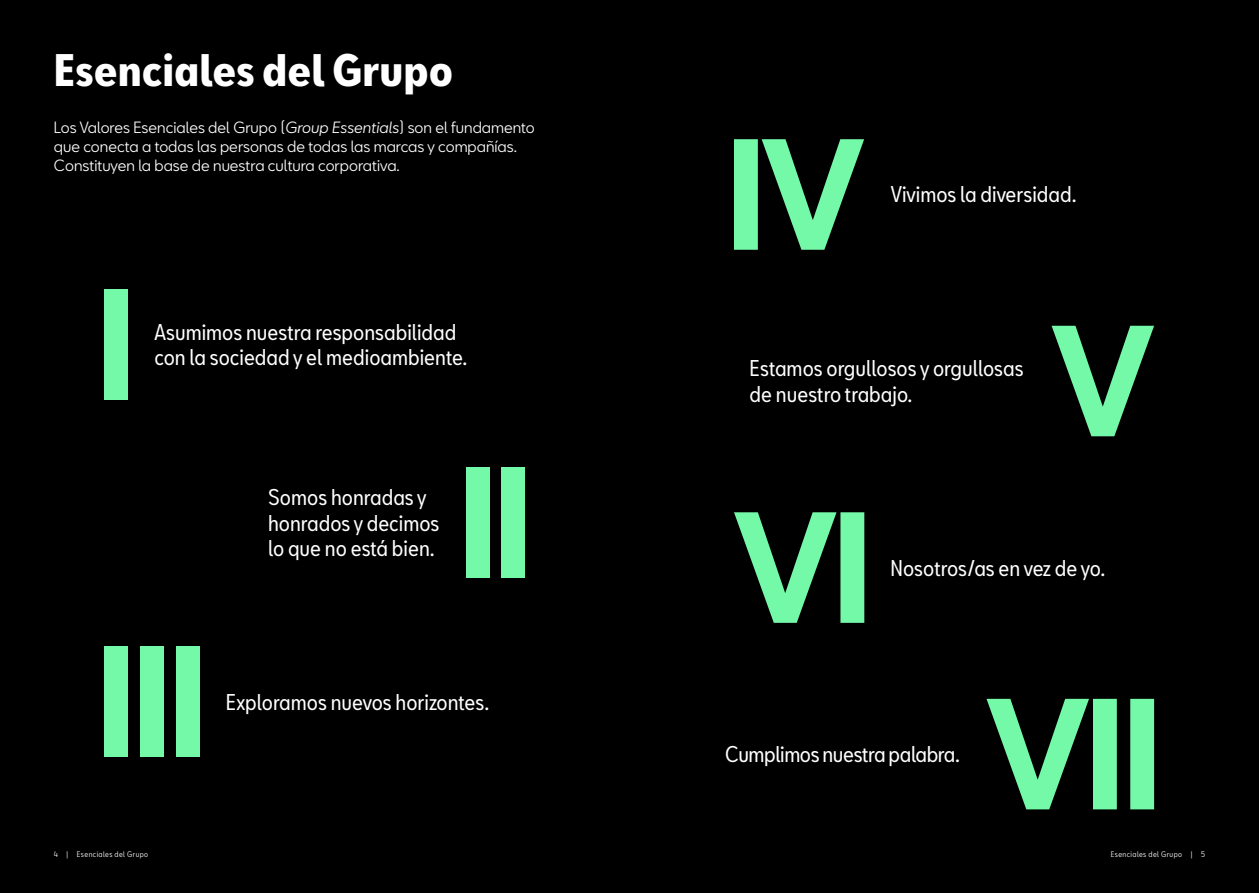
<style>
.page{position:relative;width:1259px;height:893px;background:#fff}
.page>*{position:absolute;margin:0;border:0;box-sizing:border-box;transform-origin:0 0}
.t1{font:700 condensed 42px "SEATBCN";color:#fff}
.t2{font:condensed 21px/25.2px "SEATBCN";color:#fff}
.t3{font:condensed 21px "SEATBCN";letter-spacing:-.02em;color:#fff}
.t4{font:15px/18.8px "SEATBCN";color:#fff}
.t5{font:condensed 7.5px "SEATBCN";letter-spacing:.05em;color:#fff}
.s1{font-style:italic}
</style>
<div class="page">
<div style="left:0;top:0;width:629px;height:893px;background:#000"></div>
<div style="left:629px;top:0;width:630px;height:893px;background:#000"></div>
<svg style="left:986px;top:699px;width:168px;height:110px"></svg>
<svg style="left:734px;top:512px;width:130px;height:111px"></svg>
<svg style="left:1051px;top:326px;width:103px;height:110px"></svg>
<svg style="left:734px;top:139px;width:130px;height:111px"></svg>
<div style="left:104px;top:646px;width:24px;height:111px;background:#74f9a8"></div>
<div style="left:140px;top:646px;width:24px;height:111px;background:#74f9a8"></div>
<div style="left:176px;top:646px;width:24px;height:111px;background:#74f9a8"></div>
<div style="left:466px;top:467px;width:23px;height:111px;background:#74f9a8"></div>
<div style="left:501px;top:467px;width:23px;height:111px;background:#74f9a8"></div>
<div style="left:104px;top:289px;width:24px;height:111px;background:#74f9a8"></div>
<h1 class="t1" style="left:54px;top:47px;width:401px">Esenciales del Grupo</h1>
<p class="t4" style="left:54px;top:118px;width:482px">Los Valores Esenciales del Grupo (<span class="s1">Group Essentials</span>) son el fundamento que conecta a todas las personas de todas las marcas y compañías.<br>Constituyen la base de nuestra cultura corporativa.</p>
<p class="t2" style="left:155px;top:319px;width:314px">Asumimos nuestra responsabilidad con la sociedad y el medioambiente.</p>
<p class="t2" style="left:268px;top:485px;width:173px">Somos honradas y honrados y decimos lo que no está bien.</p>
<p class="t2" style="left:226px;top:689px;width:265px">Exploramos nuevos horizontes.</p>
<p class="t2" style="left:890px;top:182px;width:187px">Vivimos la diversidad.</p>
<p class="t2" style="left:749px;top:356px;width:275px">Estamos orgullosos y orgullosas de nuestro trabajo.</p>
<p class="t2" style="left:890px;top:555px;width:216px">Nosotros/as en vez de yo.</p>
<p class="t3" style="left:725px;top:735px;width:236px">Cumplimos nuestra palabra.</p>
<p class="t5" style="left:54px;top:847px;width:96px">4 | Esenciales del Grupo</p>
<p class="t5" style="left:1110px;top:847px;width:96px">Esenciales del Grupo | 5</p>
</div>
